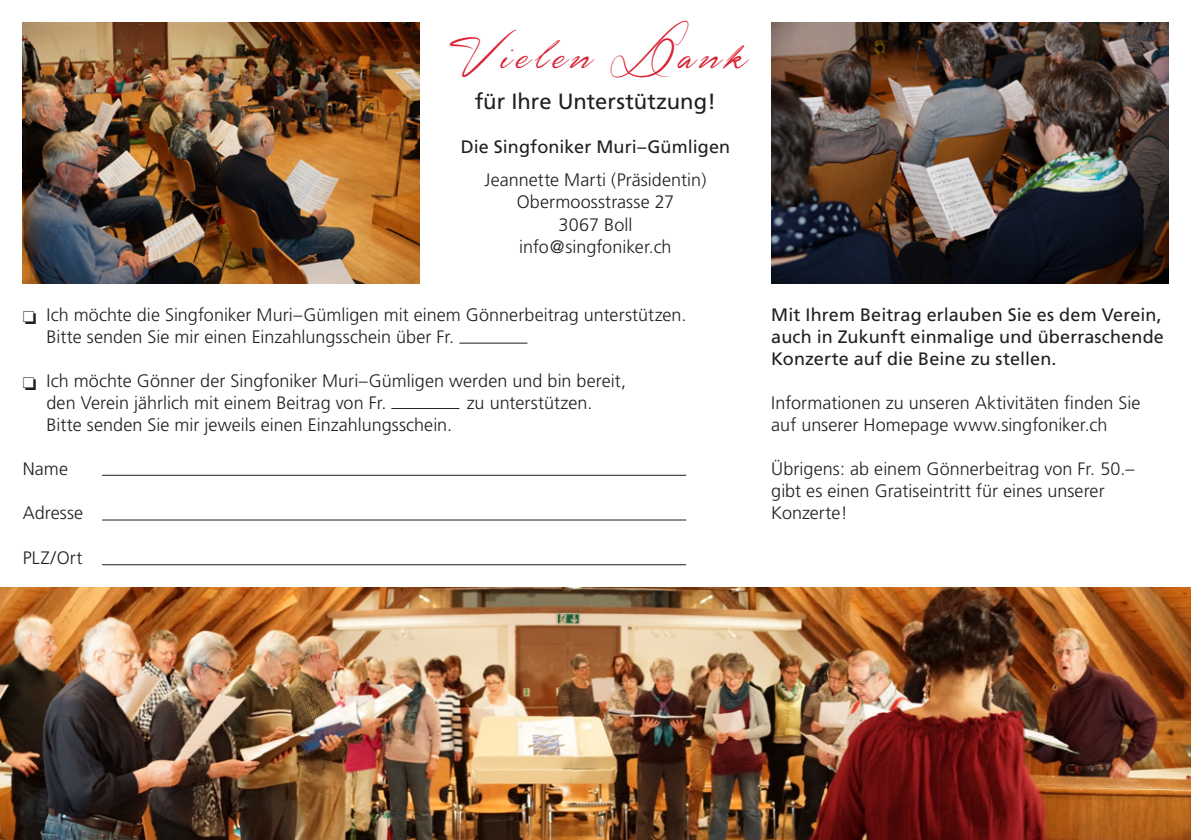
<style>
.page{position:relative;width:1191px;height:840px;background:#fff}
.page>*{position:absolute;margin:0;border:0;box-sizing:border-box;transform-origin:0 0}
.t1{font:29.4px "Signarita Zhai";letter-spacing:.17em;color:#da2031}
.t2{font:22px "Frutiger";color:#231f20}
.t3{font:300 18px/22px "Frutiger";letter-spacing:.005em;color:#231f20}
.t4{font:18px/22px "Frutiger";letter-spacing:.005em;color:#231f20;text-align:justify}
</style>
<div class="page">
<img style="left:771px;top:23px;width:397px;height:260px">
<hr style="left:459px;top:342px;width:68px;height:1px;background:#231f20">
<hr style="left:391px;top:408px;width:68px;height:1px;background:#231f20">
<hr style="left:102px;top:474px;width:584px;height:1px;background:#231f20">
<hr style="left:102px;top:519px;width:584px;height:1px;background:#231f20">
<hr style="left:102px;top:564px;width:584px;height:1px;background:#231f20">
<img style="left:23px;top:23px;width:397px;height:260px">
<img style="left:0;top:587px;width:1190px;height:252px">
<h1 class="t1" style="left:442px;top:55px;width:308px">Vielen Dank</h1>
<p class="t2" style="left:475px;top:89px;width:243px">für Ihre Unterstützung!</p>
<p class="t4" style="left:461px;top:136px;width:271px">Die Singfoniker Muri–Gümligen</p>
<p class="t3" style="left:484px;top:169px;width:223px;text-align:center">Jeannette Marti (Präsidentin)<br>Obermoosstrasse 27<br>3067 Boll info@singfoniker.ch</p>
<p class="t3" style="left:46px;top:303px;width:641px">Ich möchte die Singfoniker Muri–Gümligen mit einem Gönnerbeitrag unterstützen.<br>Bitte senden Sie mir einen Einzahlungsschein über Fr.</p>
<p class="t3" style="left:46px;top:369px;width:581px">Ich möchte Gönner der Singfoniker Muri–Gümligen werden und bin bereit, den Verein jährlich mit einem Beitrag von Fr.</p>
<p class="t3" style="left:467px;top:391px;width:127px">zu unterstützen.</p>
<p class="t3" style="left:46px;top:413px;width:407px">Bitte senden Sie mir jeweils einen Einzahlungsschein.</p>
<p class="t3" style="left:23px;top:457px;width:47px">Name</p>
<p class="t3" style="left:23px;top:502px;width:62px">Adresse</p>
<p class="t3" style="left:23px;top:546px;width:61px">PLZ/Ort</p>
<p class="t4" style="left:771px;top:303px;width:394px">Mit Ihrem Beitrag erlauben Sie es dem Verein, auch in Zukunft einmalige und überraschende Konzerte auf die Beine zu stellen.</p>
<p class="t3" style="left:771px;top:391px;width:371px">Informationen zu unseren Aktivitäten finden Sie auf unserer Homepage www.singfoniker.ch</p>
<p class="t3" style="left:771px;top:457px;width:365px">Übrigens: ab einem Gönnerbeitrag von Fr. 50.– gibt es einen Gratiseintritt für eines unserer<br>Konzerte!</p>
</div>
